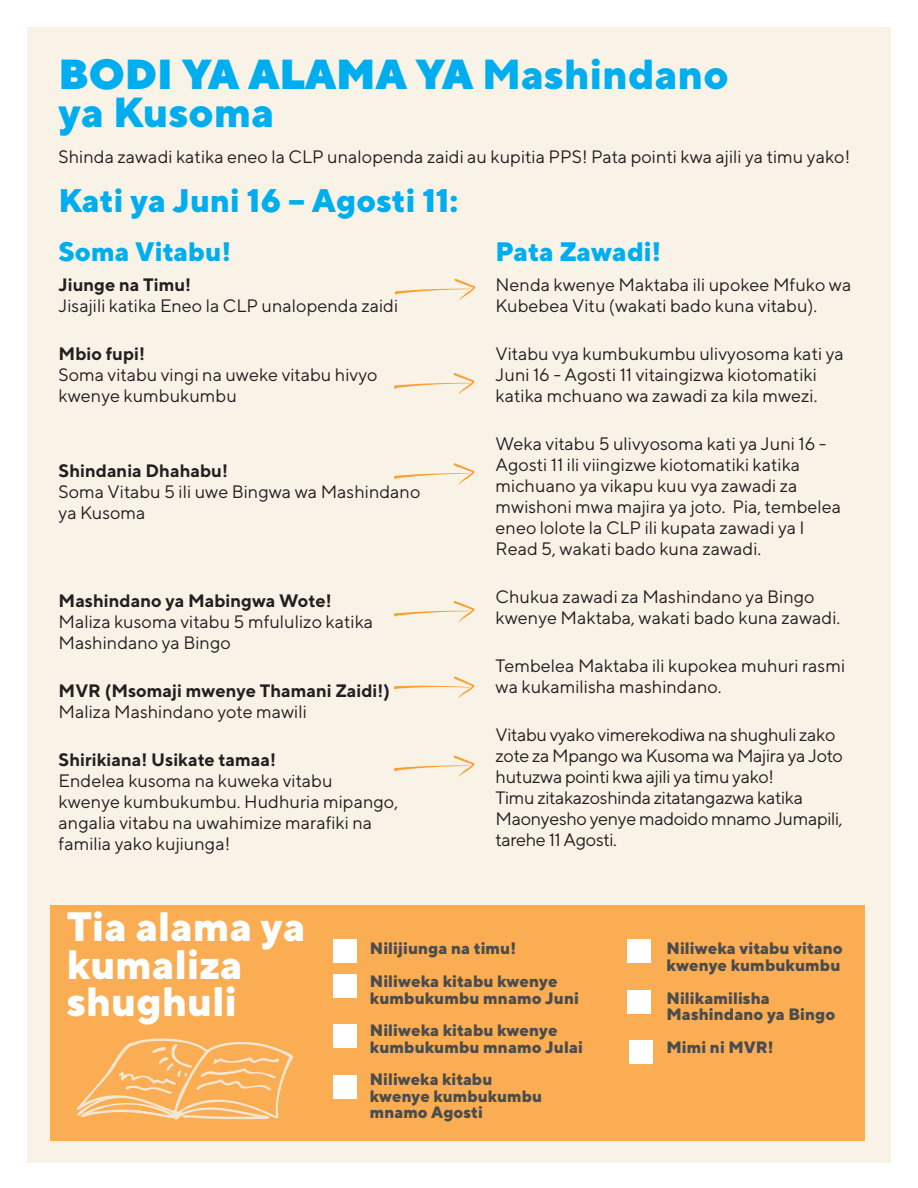
<style>
.page{position:relative;width:918px;height:1188px;background:#fff}
.page>*{position:absolute;margin:0;border:0;box-sizing:border-box;transform-origin:0 0}
.t1{font:800 42px/37.5px "TT Norms";color:#00aeef}
.t2{font:800 41.1px/37.5px "TT Norms";color:#fff}
.t3{font:800 32.7px "TT Norms";color:#00aeef}
.t4{font:800 26.7px "TT Norms";color:#00aeef}
.t5{font:18px/21px "TT Norms";color:#231f20}
.t6{font:18px/21px "TT Norms";letter-spacing:-.02em;color:#231f20}
.t7{font:700 18px "TT Norms";color:#231f20}
.t8{font:800 16.5px/32.7px "TT Norms";color:#4b4c4d}
.s1{font-weight:900}
</style>
<div class="page">
<div style="left:27px;top:27px;width:864px;height:1135px;background:#f9f3e7"></div>
<div style="left:50px;top:905px;width:815px;height:235px;background:#faad52"></div>
<div style="left:333px;top:939px;width:24px;height:24px;background:#fff"></div>
<div style="left:627px;top:939px;width:24px;height:24px;background:#fff"></div>
<div style="left:333px;top:974px;width:24px;height:24px;background:#fff"></div>
<div style="left:627px;top:991px;width:24px;height:23px;background:#fff"></div>
<div style="left:333px;top:1024px;width:24px;height:24px;background:#fff"></div>
<div style="left:629px;top:1040px;width:24px;height:24px;background:#fff"></div>
<div style="left:333px;top:1075px;width:24px;height:24px;background:#fff"></div>
<svg style="left:395px;top:279px;width:81px;height:21px"></svg>
<svg style="left:394px;top:373px;width:81px;height:21px"></svg>
<svg style="left:394px;top:463px;width:81px;height:22px"></svg>
<svg style="left:394px;top:601px;width:81px;height:21px"></svg>
<svg style="left:394px;top:676px;width:81px;height:22px"></svg>
<svg style="left:394px;top:755px;width:81px;height:22px"></svg>
<svg style="left:76px;top:1038px;width:218px;height:82px"></svg>
<h1 class="t1" style="left:59px;top:55px;width:672px"><span class="s1">BODI YA ALAMA YA</span> Mashindano ya Kusoma</h1>
<p class="t5" style="left:59px;top:145px;width:793px">Shinda zawadi katika eneo la CLP unalopenda zaidi au kupitia PPS! Pata pointi kwa ajili ya timu yako!</p>
<h3 class="t3" style="left:59px;top:180px;width:401px">Kati ya Juni 16 – Agosti 11:</h3>
<h3 class="t4" style="left:59px;top:235px;width:174px">Soma Vitabu!</h3>
<p class="t7" style="left:59px;top:273px;width:134px">Jiunge na Timu!</p>
<p class="t5" style="left:59px;top:295px;width:341px">Jisajili katika Eneo la CLP unalopenda zaidi</p>
<p class="t7" style="left:59px;top:342px;width:88px">Mbio fupi!</p>
<p class="t5" style="left:59px;top:364px;width:321px">Soma vitabu vingi na uweke vitabu hivyo kwenye kumbukumbu</p>
<h3 class="t4" style="left:496px;top:235px;width:167px">Pata Zawadi!</h3>
<p class="t5" style="left:496px;top:274px;width:357px">Nenda kwenye Maktaba ili upokee Mfuko wa<br>Kubebea Vitu (wakati bado kuna vitabu).</p>
<p class="t5" style="left:496px;top:343px;width:350px">Vitabu vya kumbukumbu ulivyosoma kati ya<br>Juni 16 - Agosti 11 vitaingizwa kiotomatiki katika mchuano wa zawadi za kila mwezi.</p>
<p class="t5" style="left:496px;top:433px;width:347px">Weka vitabu 5 ulivyosoma kati ya Juni 16 - Agosti 11 ili viingizwe kiotomatiki katika michuano ya vikapu kuu vya zawadi za mwishoni mwa majira ya joto. Pia, tembelea eneo lolote la CLP ili kupata zawadi ya I Read 5, wakati bado kuna zawadi.</p>
<p class="t5" style="left:496px;top:586px;width:346px">Chukua zawadi za Mashindano ya Bingo kwenye Maktaba, wakati bado kuna zawadi.</p>
<p class="t5" style="left:496px;top:655px;width:351px">Tembelea Maktaba ili kupokea muhuri rasmi wa kukamilisha mashindano.</p>
<p class="t6" style="left:496px;top:724px;width:349px">Vitabu vyako vimerekodiwa na shughuli zako zote za Mpango wa Kusoma wa Majira ya Joto hutuzwa pointi kwa ajili ya timu yako!<br>Timu zitakazoshinda zitatangazwa katika Maonyesho yenye madoido mnamo Jumapili, tarehe 11 Agosti.</p>
<p class="t7" style="left:59px;top:459px;width:171px">Shindania Dhahabu!</p>
<p class="t5" style="left:59px;top:481px;width:363px">Soma Vitabu 5 ili uwe Bingwa wa Mashindano ya Kusoma</p>
<p class="t7" style="left:59px;top:590px;width:275px">Mashindano ya Mabingwa Wote!</p>
<p class="t5" style="left:59px;top:611px;width:316px">Maliza kusoma vitabu 5 mfululizo katika<br>Mashindano ya Bingo</p>
<p class="t7" style="left:59px;top:680px;width:333px">MVR (Msomaji mwenye Thamani Zaidi!)</p>
<p class="t5" style="left:59px;top:701px;width:250px">Maliza Mashindano yote mawili</p>
<p class="t7" style="left:59px;top:749px;width:219px">Shirikiana! Usikate tamaa!</p>
<p class="t5" style="left:59px;top:770px;width:341px">Endelea kusoma na kuweka vitabu kwenye kumbukumbu. Hudhuria mipango, angalia vitabu na uwahimize marafiki na familia yako kujiunga!</p>
<h2 class="t2" style="left:67px;top:907px;width:240px">Tia alama ya kumaliza shughuli</h2>
<p class="t8" style="left:370px;top:932px;width:189px">Nilijiunga na timu!<br>Niliweka kitabu kwenye</p>
<p class="t8" style="left:370px;top:981px;width:211px">kumbukumbu mnamo Juni<br>Niliweka kitabu kwenye</p>
<p class="t8" style="left:370px;top:1030px;width:215px">kumbukumbu mnamo Julai<br>Niliweka kitabu</p>
<p class="t8" style="left:370px;top:1088px;width:174px;line-height:16.5px">kwenye kumbukumbu mnamo Agosti</p>
<p class="t8" style="left:667px;top:940px;width:178px;line-height:16.5px">Niliweka vitabu vitano kwenye kumbukumbu</p>
<p class="t8" style="left:667px;top:989px;width:170px;line-height:16.5px">Nilikamilisha<br>Mashindano ya Bingo</p>
<p class="t8" style="left:667px;top:1030px;width:108px">Mimi ni MVR!</p>
</div>
